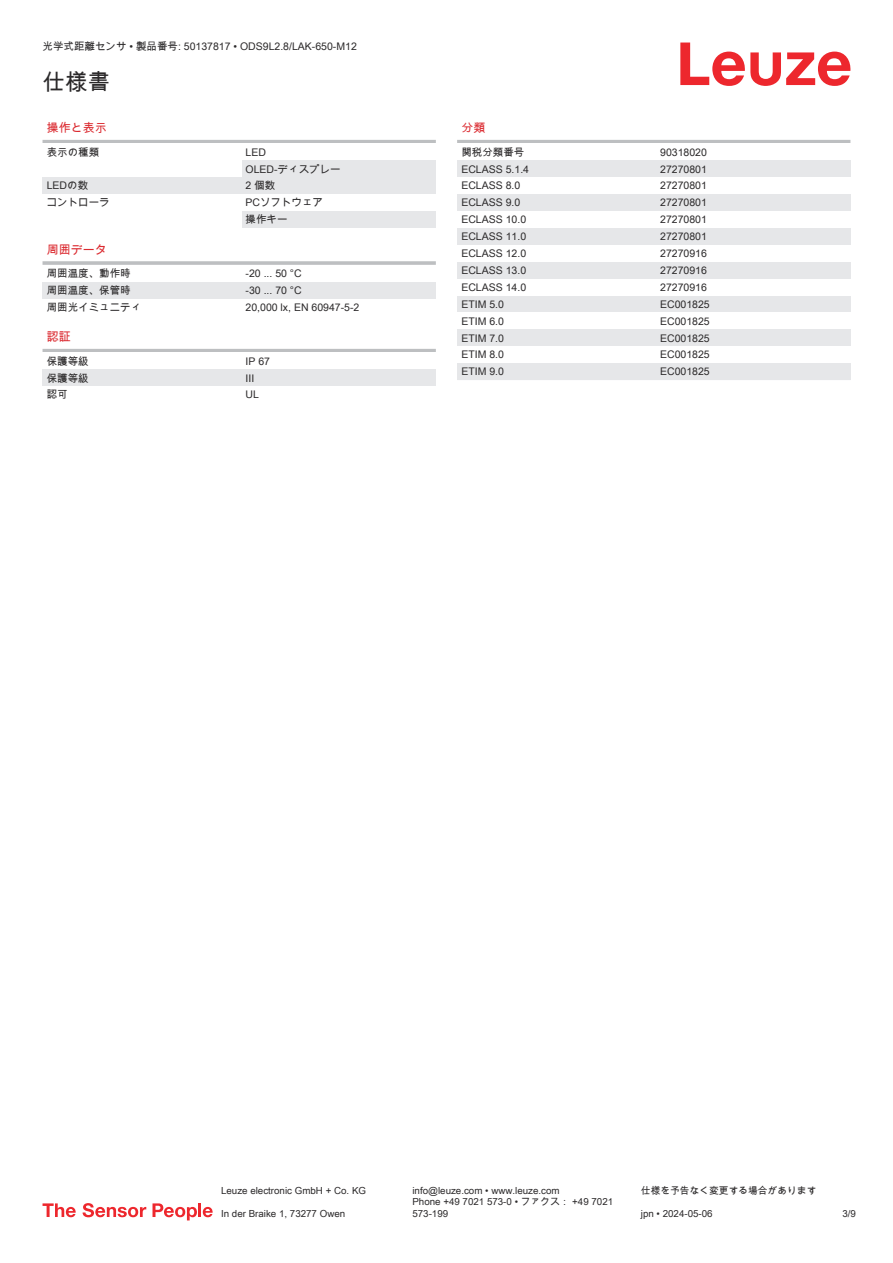
<style>
.page{position:relative;width:893px;height:1263px;background:#fff}
.page>*{position:absolute;margin:0;border:0;box-sizing:border-box;transform-origin:0 0}
.t1{font:22.5px "Arial Unicode MS";color:#2b292a}
.t2{font:12px "Arial Unicode MS";color:#db2a30}
.t3{font:10.5px/17px "Arial Unicode MS";color:#2b292a}
.t4{font:9.75px/11.7px "Arial Unicode MS";color:#2b292a}
</style>
<div class="page">
<svg style="left:680px;top:43px;width:170px;height:43px"></svg>
<hr style="left:43px;top:140px;width:393px;height:3px;background:#bdbfc1">
<div style="left:242px;top:160px;width:194px;height:17px;background:#e6e7e9"></div>
<div style="left:43px;top:177px;width:199px;height:17px;background:#e6e7e9"></div>
<div style="left:242px;top:177px;width:194px;height:17px;background:#e6e7e9"></div>
<div style="left:242px;top:211px;width:194px;height:17px;background:#e6e7e9"></div>
<hr style="left:43px;top:261px;width:393px;height:4px;background:#c6c8ca">
<div style="left:43px;top:282px;width:199px;height:17px;background:#e6e7e9"></div>
<div style="left:242px;top:282px;width:194px;height:17px;background:#e6e7e9"></div>
<hr style="left:43px;top:349px;width:393px;height:3px;background:#bdbfc1">
<div style="left:43px;top:369px;width:199px;height:17px;background:#e6e7e9"></div>
<div style="left:242px;top:369px;width:194px;height:17px;background:#e6e7e9"></div>
<hr style="left:457px;top:140px;width:393px;height:3px;background:#bdbfc1">
<div style="left:457px;top:160px;width:200px;height:17px;background:#e6e7e9"></div>
<div style="left:657px;top:160px;width:193px;height:17px;background:#e6e7e9"></div>
<div style="left:457px;top:194px;width:200px;height:17px;background:#e6e7e9"></div>
<div style="left:657px;top:194px;width:193px;height:17px;background:#e6e7e9"></div>
<div style="left:457px;top:228px;width:200px;height:17px;background:#e6e7e9"></div>
<div style="left:657px;top:228px;width:193px;height:17px;background:#e6e7e9"></div>
<div style="left:457px;top:262px;width:200px;height:17px;background:#e6e7e9"></div>
<div style="left:657px;top:262px;width:193px;height:17px;background:#e6e7e9"></div>
<div style="left:457px;top:296px;width:200px;height:16px;background:#e6e7e9"></div>
<div style="left:657px;top:296px;width:193px;height:16px;background:#e6e7e9"></div>
<div style="left:457px;top:329px;width:200px;height:17px;background:#e6e7e9"></div>
<div style="left:657px;top:329px;width:193px;height:17px;background:#e6e7e9"></div>
<div style="left:457px;top:363px;width:200px;height:17px;background:#e6e7e9"></div>
<div style="left:657px;top:363px;width:193px;height:17px;background:#e6e7e9"></div>
<svg style="left:43px;top:1203px;width:33px;height:14px"></svg>
<svg style="left:83px;top:1203px;width:63px;height:14px"></svg>
<svg style="left:153px;top:1203px;width:44px;height:17px"></svg>
<hr style="left:198px;top:1203px;width:3px;height:14px;background:#ed272d">
<svg style="left:203px;top:1207px;width:10px;height:10px"></svg>
<p class="t3" style="left:43px;top:38px;width:316px">光学式距離センサ • 製品番号: 50137817 • ODS9L2.8/LAK-650-M12</p>
<h1 class="t1" style="left:43px;top:66px;width:69px">仕様書</h1>
<p class="t2" style="left:47px;top:119px;width:61px">操作と表示</p>
<p class="t3" style="left:47px;top:143px;width:54px">表示の種類</p>
<p class="t3" style="left:246px;top:143px;width:97px">LED<br>OLED-ディスプレー</p>
<p class="t3" style="left:47px;top:177px;width:43px">LEDの数</p>
<p class="t3" style="left:246px;top:177px;width:31px">2 個数</p>
<p class="t3" style="left:47px;top:194px;width:64px">コントローラ</p>
<p class="t3" style="left:246px;top:194px;width:79px">PCソフトウェア操作キー</p>
<p class="t2" style="left:47px;top:241px;width:61px">周囲データ</p>
<p class="t3" style="left:47px;top:265px;width:85px">周囲温度、動作時</p>
<p class="t3" style="left:246px;top:265px;width:58px">-20 ... 50 °C</p>
<p class="t3" style="left:47px;top:281px;width:85px">周囲温度、保管時</p>
<p class="t3" style="left:246px;top:281px;width:58px">-30 ... 70 °C</p>
<p class="t3" style="left:47px;top:298px;width:96px">周囲光イミュニティ</p>
<p class="t3" style="left:246px;top:298px;width:115px">20,000 lx, EN 60947-5-2</p>
<p class="t2" style="left:47px;top:328px;width:25px">認証</p>
<p class="t3" style="left:47px;top:352px;width:43px">保護等級</p>
<p class="t3" style="left:246px;top:352px;width:26px">IP 67</p>
<p class="t3" style="left:47px;top:369px;width:43px">保護等級</p>
<p class="t3" style="left:246px;top:369px;width:10px">III</p>
<p class="t3" style="left:47px;top:386px;width:22px">認可</p>
<p class="t3" style="left:246px;top:386px;width:15px">UL</p>
<p class="t2" style="left:461px;top:119px;width:25px">分類</p>
<p class="t3" style="left:461px;top:143px;width:64px">関税分類番号</p>
<p class="t3" style="left:660px;top:143px;width:48px">90318020</p>
<p class="t3" style="left:461px;top:160px;width:69px">ECLASS 5.1.4</p>
<p class="t3" style="left:660px;top:160px;width:48px">27270801</p>
<p class="t3" style="left:461px;top:177px;width:60px">ECLASS 8.0</p>
<p class="t3" style="left:660px;top:177px;width:48px">27270801</p>
<p class="t3" style="left:461px;top:194px;width:60px">ECLASS 9.0</p>
<p class="t3" style="left:660px;top:194px;width:48px">27270801</p>
<p class="t3" style="left:461px;top:211px;width:66px">ECLASS 10.0</p>
<p class="t3" style="left:660px;top:211px;width:48px">27270801</p>
<p class="t3" style="left:461px;top:228px;width:66px">ECLASS 11.0</p>
<p class="t3" style="left:660px;top:228px;width:48px">27270801</p>
<p class="t3" style="left:461px;top:245px;width:66px">ECLASS 12.0</p>
<p class="t3" style="left:660px;top:245px;width:48px">27270916</p>
<p class="t3" style="left:461px;top:262px;width:66px">ECLASS 13.0</p>
<p class="t3" style="left:660px;top:262px;width:48px">27270916</p>
<p class="t3" style="left:461px;top:278px;width:66px">ECLASS 14.0</p>
<p class="t3" style="left:660px;top:278px;width:48px">27270916</p>
<p class="t3" style="left:461px;top:295px;width:44px">ETIM 5.0</p>
<p class="t3" style="left:660px;top:295px;width:51px">EC001825</p>
<p class="t3" style="left:461px;top:312px;width:44px">ETIM 6.0</p>
<p class="t3" style="left:660px;top:312px;width:51px">EC001825</p>
<p class="t3" style="left:461px;top:329px;width:44px">ETIM 7.0</p>
<p class="t3" style="left:660px;top:329px;width:51px">EC001825</p>
<p class="t3" style="left:461px;top:346px;width:44px">ETIM 8.0</p>
<p class="t3" style="left:660px;top:346px;width:51px">EC001825</p>
<p class="t3" style="left:461px;top:363px;width:44px">ETIM 9.0</p>
<p class="t3" style="left:660px;top:363px;width:51px">EC001825</p>
<p class="t4" style="left:221px;top:1184px;width:146px">Leuze electronic GmbH + Co. KG</p>
<p class="t4" style="left:412px;top:1184px;width:149px">info@leuze.com • www.leuze.com</p>
<p class="t4" style="left:641px;top:1184px;width:177px">仕様を予告なく変更する場合があります</p>
<p class="t4" style="left:221px;top:1207px;width:126px">In der Braike 1, 73277 Owen</p>
<p class="t4" style="left:412px;top:1196px;width:202px">Phone +49 7021 573-0 • ファクス： +49 7021<br>573-199</p>
<p class="t4" style="left:641px;top:1207px;width:73px">jpn • 2024-05-06</p>
<p class="t4" style="left:842px;top:1207px;width:15px">3/9</p>
</div>
